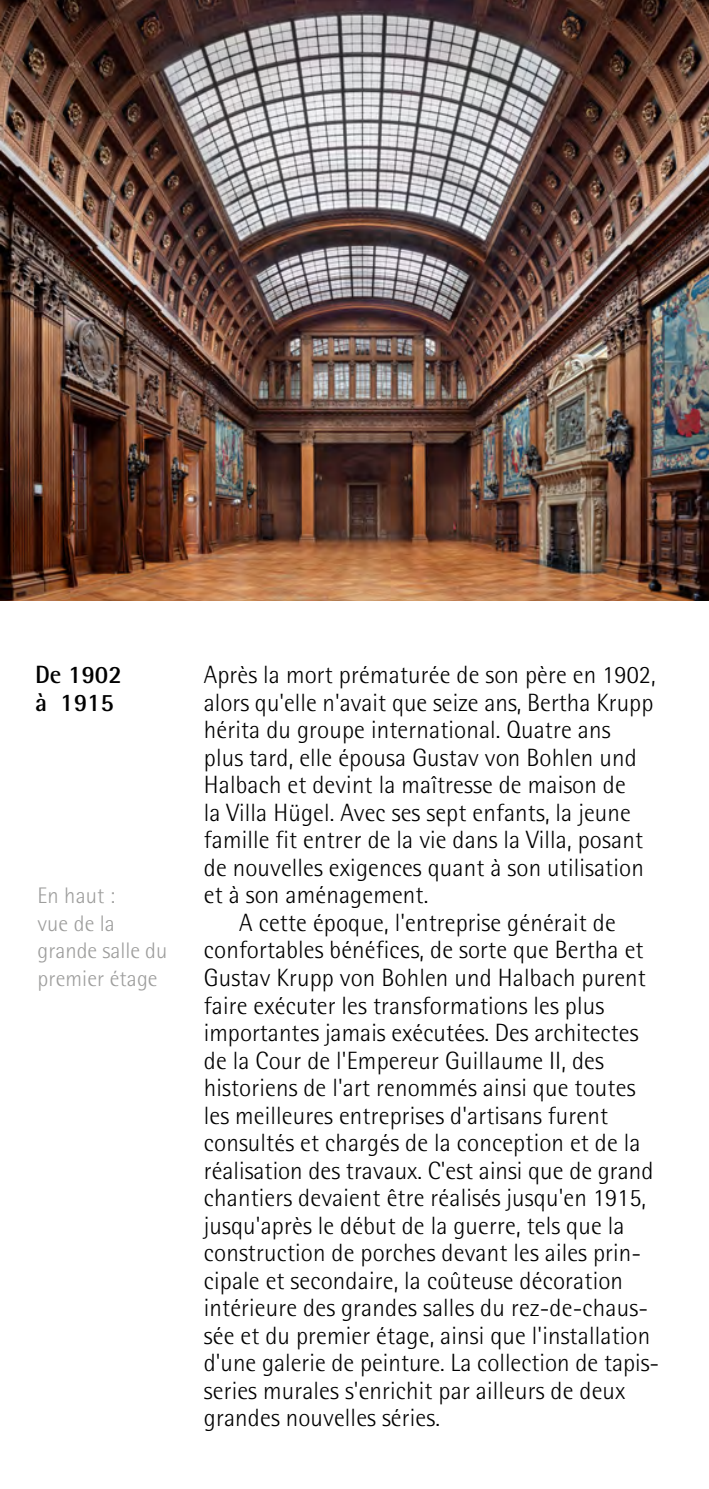
<style>
.page{position:relative;width:709px;height:1489px;background:#fff}
.page>*{position:absolute;margin:0;border:0;box-sizing:border-box;transform-origin:0 0}
.t1{font:300 25px "AT Rotis Semi Sans";letter-spacing:.005em;color:#000}
.t2{font:700 25px/27.5px "AT Rotis Semi Sans";color:#000}
.t3{font:300 22.5px/27.5px "AT Rotis Semi Sans";letter-spacing:.005em;color:#9d9d9c}
</style>
<div class="page">
<img style="left:0;top:0;width:709px;height:600px">
<p class="t2" style="left:35px;top:660px;width:88px">De 1902 à 1915</p>
<p class="t3" style="left:38px;top:882px;width:131px">En haut :<br>vue de la grande salle du premier étage</p>
<p class="t1" style="left:204px;top:660px;width:453px">Après la mort prématurée de son père en 1902,</p>
<p class="t1" style="left:204px;top:688px;width:451px">alors qu'elle n'avait que seize ans, Bertha Krupp</p>
<p class="t1" style="left:204px;top:715px;width:408px">hérita du groupe international. Quatre ans</p>
<p class="t1" style="left:204px;top:743px;width:434px">plus tard, elle épousa Gustav von Bohlen und</p>
<p class="t1" style="left:204px;top:770px;width:423px">Halbach et devint la maîtresse de maison de</p>
<p class="t1" style="left:204px;top:798px;width:429px">la Villa Hügel. Avec ses sept enfants, la jeune</p>
<p class="t1" style="left:204px;top:825px;width:441px">famille fit entrer de la vie dans la Villa, posant</p>
<p class="t1" style="left:204px;top:853px;width:441px">de nouvelles exigences quant à son utilisation</p>
<p class="t1" style="left:204px;top:880px;width:226px">et à son aménagement.</p>
<p class="t1" style="left:239px;top:908px;width:378px">A cette époque, l'entreprise générait de</p>
<p class="t1" style="left:204px;top:935px;width:441px">confortables bénéfices, de sorte que Bertha et</p>
<p class="t1" style="left:204px;top:963px;width:443px">Gustav Krupp von Bohlen und Halbach purent</p>
<p class="t1" style="left:204px;top:990px;width:402px">faire exécuter les transformations les plus</p>
<p class="t1" style="left:204px;top:1018px;width:436px">importantes jamais exécutées. Des architectes</p>
<p class="t1" style="left:204px;top:1045px;width:401px">de la Cour de l'Empereur Guillaume II, des</p>
<p class="t1" style="left:204px;top:1073px;width:433px">historiens de l'art renommés ainsi que toutes</p>
<p class="t1" style="left:204px;top:1100px;width:406px">les meilleures entreprises d'artisans furent</p>
<p class="t1" style="left:204px;top:1128px;width:438px">consultés et chargés de la conception et de la</p>
<p class="t1" style="left:204px;top:1155px;width:451px">réalisation des travaux. C'est ainsi que de grand</p>
<p class="t1" style="left:204px;top:1183px;width:444px">chantiers devaient être réalisés jusqu'en 1915,</p>
<p class="t1" style="left:204px;top:1210px;width:422px">jusqu'après le début de la guerre, tels que la</p>
<p class="t1" style="left:204px;top:1238px;width:439px">construction de porches devant les ailes prin-</p>
<p class="t1" style="left:204px;top:1265px;width:421px">cipale et secondaire, la coûteuse décoration</p>
<p class="t1" style="left:204px;top:1293px;width:446px">intérieure des grandes salles du rez-de-chaus-</p>
<p class="t1" style="left:204px;top:1320px;width:448px">sée et du premier étage, ainsi que l'installation</p>
<p class="t1" style="left:204px;top:1348px;width:457px">d'une galerie de peinture. La collection de tapis-</p>
<p class="t1" style="left:204px;top:1375px;width:423px">series murales s'enrichit par ailleurs de deux</p>
<p class="t1" style="left:204px;top:1403px;width:238px">grandes nouvelles séries.</p>
</div>
